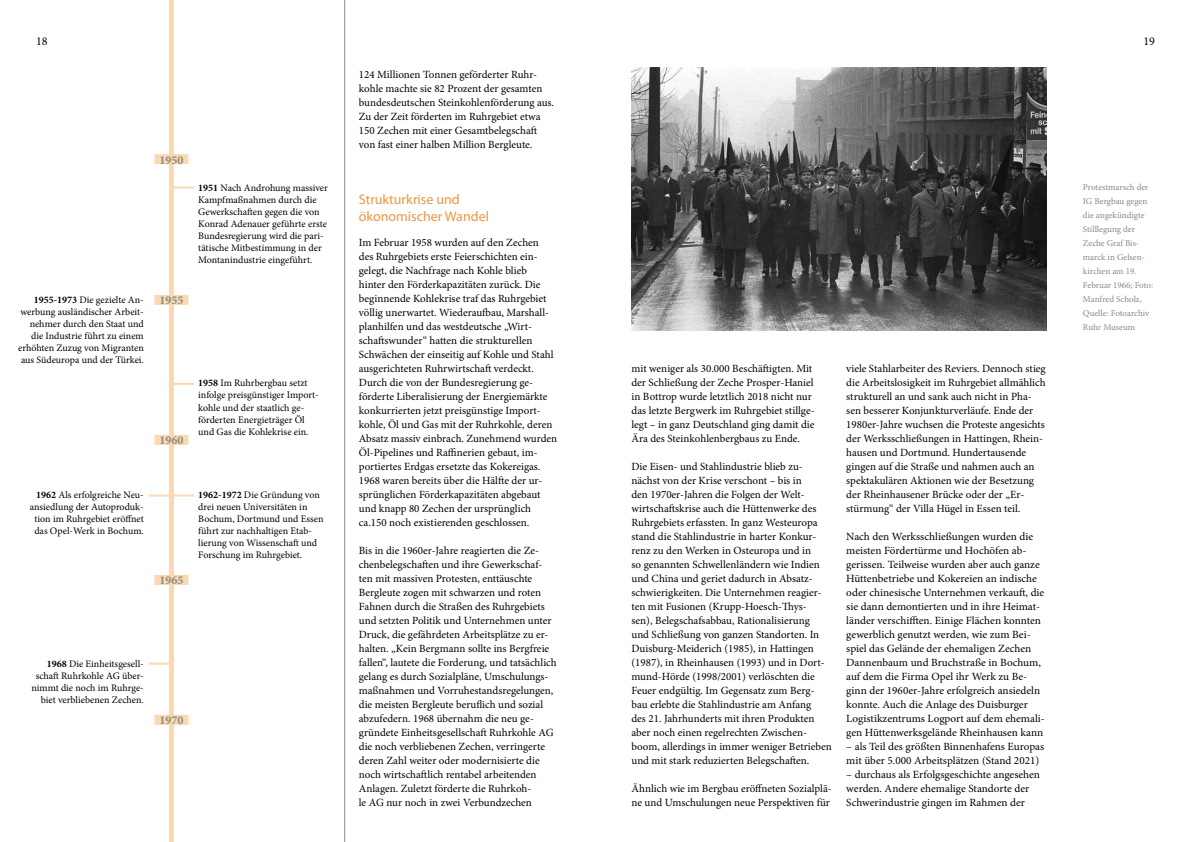
<style>
.page{position:relative;width:1191px;height:842px;background:#fff}
.page>*{position:absolute;margin:0;border:0;box-sizing:border-box;transform-origin:0 0}
.t1{font:14px/16.8px "Myriad Pro";color:#ef953f}
.t2{font:700 12px "Minion Pro";color:#8c8986}
.t3{font:12px "Minion Pro";color:#000}
.t4{font:11px/14px "Minion Pro";color:#000}
.t5{font:10px/12px "Minion Pro";color:#000}
.t6{font:9px/14px "Minion Pro";letter-spacing:-.005em;color:#8c8986}
.s1{font-weight:700}
</style>
<div class="page">
<div style="left:169px;top:0;width:5px;height:842px;background:#fbd9b0"></div>
<div style="left:154px;top:575px;width:34px;height:10px;background:#fbd9b0"></div>
<div style="left:154px;top:715px;width:34px;height:10px;background:#fbd9b0"></div>
<div style="left:154px;top:435px;width:34px;height:10px;background:#fbd9b0"></div>
<div style="left:154px;top:295px;width:34px;height:10px;background:#fbd9b0"></div>
<div style="left:154px;top:154px;width:34px;height:10px;background:#fbd9b0"></div>
<hr style="left:171px;top:186px;width:23px;height:2px;background:#fbd9b0">
<hr style="left:149px;top:663px;width:22px;height:2px;background:#fbd9b0">
<hr style="left:171px;top:383px;width:23px;height:2px;background:#fbd9b0">
<hr style="left:149px;top:494px;width:45px;height:2px;background:#fbd9b0">
<hr style="left:344px;top:0;width:1px;height:842px;background:#8c8986">
<img style="left:631px;top:68px;width:416px;height:262px">
<p class="t3" style="left:36px;top:33px;width:13px">18</p>
<p class="t3" style="left:1143px;top:33px;width:13px">19</p>
<p class="t4" style="left:359px;top:68px;width:197px">124 Millionen Tonnen geförderter Ruhr&shy;kohle machte sie 82 Prozent der gesamten bundesdeutschen Steinkohlenförderung aus.<br>Zu der Zeit förderten im Ruhrgebiet etwa 150 Zechen mit einer Gesamtbelegschaft von fast einer halben Million Bergleute.</p>
<p class="t5" style="left:18px;top:293px;width:127px;text-align:right"><span class="s1">1955-1973</span> Die gezielte An&shy;werbung ausländischer Arbeit&shy;nehmer durch den Staat und die Industrie führt zu einem erhöhten Zuzug von Migranten aus Südeuropa und der Türkei.</p>
<p class="t2" style="left:159px;top:151px;width:25px">1950</p>
<p class="t2" style="left:159px;top:292px;width:25px">1955</p>
<p class="t5" style="left:198px;top:181px;width:131px"><span class="s1">1951</span> Nach Androhung massiver<br>Kampfmaßnahmen durch die<br>Gewerkschaften gegen die von<br>Konrad Adenauer geführte erste<br>Bundesregierung wird die pari&shy;tätische Mitbestimmung in der<br>Montanindustrie eingeführt.</p>
<p class="t2" style="left:159px;top:432px;width:25px">1960</p>
<p class="t5" style="left:198px;top:377px;width:122px"><span class="s1">1958</span> Im Ruhrbergbau setzt infolge preisgünstiger Import&shy;kohle und der staatlich ge&shy;förderten Energieträger Öl und Gas die Kohlekrise ein.</p>
<p class="t5" style="left:30px;top:489px;width:115px;text-align:right"><span class="s1">1962</span> Als erfolgreiche Neu&shy;ansiedlung der Autoproduk&shy;tion im Ruhrgebiet eröffnet das Opel-Werk in Bochum.</p>
<p class="t5" style="left:198px;top:489px;width:127px"><span class="s1">1962-1972</span> Die Gründung von drei neuen Universitäten in<br>Bochum, Dortmund und Essen führt zur nachhaltigen Etab&shy;lierung von Wissenschaft und<br>Forschung im Ruhrgebiet.</p>
<p class="t2" style="left:159px;top:572px;width:25px">1965</p>
<p class="t5" style="left:31px;top:657px;width:114px;text-align:right"><span class="s1">1968</span> Die Einheitsgesell&shy;schaft Ruhrkohle AG über&shy;nimmt die noch im Ruhrge&shy;biet verbliebenen Zechen.</p>
<p class="t2" style="left:159px;top:712px;width:25px">1970</p>
<p class="t1" style="left:359px;top:191px;width:132px">Strukturkrise und ökonomischer Wandel</p>
<p class="t4" style="left:359px;top:236px;width:200px">Im Februar 1958 wurden auf den Zechen<br>des Ruhrgebiets erste Feierschichten ein&shy;gelegt, die Nachfrage nach Kohle blieb<br>hinter den Förderkapazitäten zurück. Die beginnende Kohlekrise traf das Ruhrgebiet völlig unerwartet. Wiederaufbau, Marshall&shy;planhilfen und das westdeutsche „Wirt&shy;schaftswunder“ hatten die strukturellen Schwächen der einseitig auf Kohle und Stahl ausgerichteten Ruhrwirtschaft verdeckt.<br>Durch die von der Bundesregierung ge&shy;förderte Liberalisierung der Energiemärkte konkurrierten jetzt preisgünstige Import&shy;kohle, Öl und Gas mit der Ruhrkohle, deren Absatz massiv einbrach. Zunehmend wurden Öl-Pipelines und Raffinerien gebaut, im&shy;portiertes Erdgas ersetzte das Kokereigas.<br>1968 waren bereits über die Hälfte der ur&shy;sprünglichen Förderkapazitäten abgebaut und knapp 80 Zechen der ursprünglich ca.150 noch existierenden geschlossen.</p>
<p class="t4" style="left:359px;top:544px;width:199px">Bis in die 1960er-Jahre reagierten die Ze&shy;chenbelegschaften und ihre Gewerkschaf&shy;ten mit massiven Protesten, enttäuschte Bergleute zogen mit schwarzen und roten Fahnen durch die Straßen des Ruhrgebiets und setzten Politik und Unternehmen unter Druck, die gefährdeten Arbeitsplätze zu er&shy;halten. „Kein Bergmann sollte ins Bergfreie fallen“, lautete die Forderung, und tatsächlich gelang es durch Sozialpläne, Umschulungs&shy;maßnahmen und Vorruhestandsregelungen, die meisten Bergleute beruflich und sozial abzufedern. 1968 übernahm die neu ge&shy;gründete Einheitsgesellschaft Ruhrkohle AG die noch verbliebenen Zechen, verringerte deren Zahl weiter oder modernisierte die noch wirtschaftlich rentabel arbeitenden Anlagen. Zuletzt förderte die Ruhrkoh-<br>le AG nur noch in zwei Verbundzechen</p>
<p class="t4" style="left:631px;top:362px;width:185px">mit weniger als 30.000 Beschäftigten. Mit der Schließung der Zeche Prosper-Haniel in Bottrop wurde letztlich 2018 nicht nur das letzte Bergwerk im Ruhrgebiet stillge&shy;legt – in ganz Deutschland ging damit die Ära des Steinkohlenbergbaus zu Ende.</p>
<p class="t4" style="left:631px;top:460px;width:202px">Die Eisen- und Stahlindustrie blieb zu&shy;nächst von der Krise verschont – bis in<br>den 1970er-Jahren die Folgen der Welt&shy;wirtschaftskrise auch die Hüttenwerke des Ruhrgebiets erfassten. In ganz Westeuropa stand die Stahlindustrie in harter Konkur&shy;renz zu den Werken in Osteuropa und in<br>so genannten Schwellenländern wie Indien und China und geriet dadurch in Absatz&shy;schwierigkeiten. Die Unternehmen reagier&shy;ten mit Fusionen (Krupp-Hoesch-Thys-<br>sen), Belegschafsabbau, Rationalisierung<br>und Schließung von ganzen Standorten. In Duisburg-Meiderich (1985), in Hattingen (1987), in Rheinhausen (1993) und in Dort&shy;mund-Hörde (1998/2001) verlöschten die Feuer endgültig. Im Gegensatz zum Berg&shy;bau erlebte die Stahlindustrie am Anfang<br>des 21. Jahrhunderts mit ihren Produkten aber noch einen regelrechten Zwischen&shy;boom, allerdings in immer weniger Betrieben und mit stark reduzierten Belegschaften.</p>
<p class="t4" style="left:631px;top:782px;width:202px">Ähnlich wie im Bergbau eröffneten Sozialplä&shy;ne und Umschulungen neue Perspektiven für</p>
<p class="t4" style="left:846px;top:362px;width:201px">viele Stahlarbeiter des Reviers. Dennoch stieg die Arbeitslosigkeit im Ruhrgebiet allmählich strukturell an und sank auch nicht in Pha&shy;sen besserer Konjunkturverläufe. Ende der 1980er-Jahre wuchsen die Proteste angesichts der Werksschließungen in Hattingen, Rhein&shy;hausen und Dortmund. Hundertausende gingen auf die Straße und nahmen auch an spektakulären Aktionen wie der Besetzung der Rheinhausener Brücke oder der „Er&shy;stürmung“ der Villa Hügel in Essen teil.</p>
<p class="t4" style="left:846px;top:530px;width:200px">Nach den Werksschließungen wurden die meisten Fördertürme und Hochöfen ab&shy;gerissen. Teilweise wurden aber auch ganze Hüttenbetriebe und Kokereien an indische oder chinesische Unternehmen verkauft, die sie dann demontierten und in ihre Heimat&shy;länder verschifften. Einige Flächen konnten gewerblich genutzt werden, wie zum Bei&shy;spiel das Gelände der ehemaligen Zechen Dannenbaum und Bruchstraße in Bochum, auf dem die Firma Opel ihr Werk zu Be&shy;ginn der 1960er-Jahre erfolgreich ansiedeln konnte. Auch die Anlage des Duisburger Logistikzentrums Logport auf dem ehemali&shy;gen Hüttenwerksgelände Rheinhausen kann</p>
<p class="t4" style="left:846px;top:740px;width:199px">– als Teil des größten Binnenhafens Europas mit über 5.000 Arbeitsplätzen (Stand 2021)</p>
<p class="t4" style="left:846px;top:768px;width:195px">– durchaus als Erfolgsgeschichte angesehen werden. Andere ehemalige Standorte der<br>Schwerindustrie gingen im Rahmen der</p>
<p class="t6" style="left:1083px;top:180px;width:72px">Protestmarsch der<br>IG Bergbau gegen die angekündigte<br>Stilllegung der<br>Zeche Graf Bis&shy;marck in Gelsen&shy;kirchen am 19.<br>Februar 1966; Foto:<br>Manfred Scholz,<br>Quelle: Fotoarchiv<br>Ruhr Museum</p>
</div>
